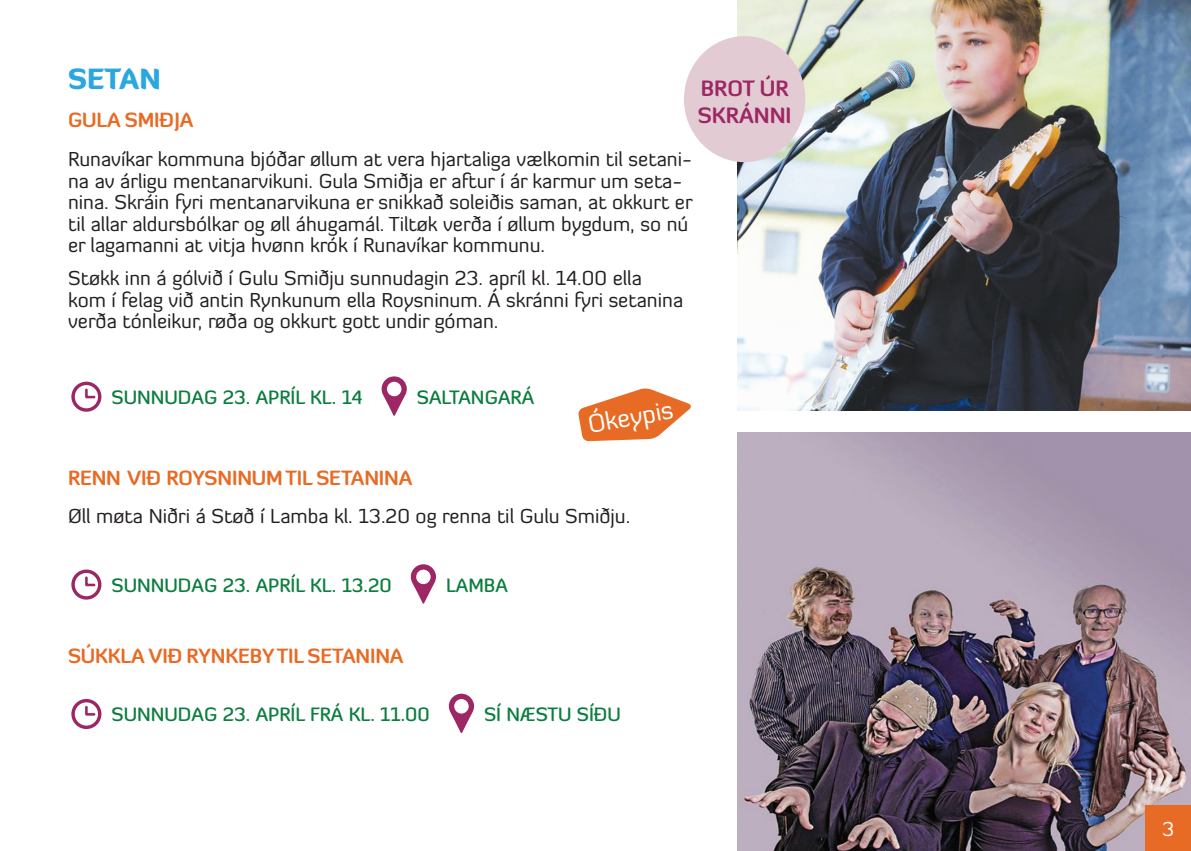
<style>
.page{position:relative;width:1191px;height:851px;background:#fff}
.page>*{position:absolute;margin:0;border:0;box-sizing:border-box;transform-origin:0 0}
.t1{font:900 28px "Diavlo";color:#2ba7df}
.t2{font:25.2px "Diavlo";color:#fff}
.t3{font:700 21.6px/27px "Diavlo";color:#9c2764}
.Body{font:20px/21.6px "Diavlo";color:#231f20}
.Breyð{font:700 20px "Diavlo";letter-spacing:-.01em;color:#e76b24}
.Body-2{font:20px "Diavlo";color:#fff}
.Body-3{font:500 19px "Diavlo";color:#0c7d3f}
</style>
<div class="page">
<img style="left:737px;top:432px;width:454px;height:418px">
<img style="left:737px;top:0;width:454px;height:410px">
<svg style="left:578px;top:388px;width:113px;height:53px"></svg>
<div style="left:71px;top:381px;width:30px;height:30px;border:3px solid #9c2764;border-radius:50%"></div>
<svg style="left:85px;top:387px;width:12px;height:12px"></svg>
<svg style="left:381px;top:376px;width:26px;height:40px"></svg>
<div style="left:71px;top:569px;width:30px;height:30px;border:3px solid #9c2764;border-radius:50%"></div>
<svg style="left:85px;top:575px;width:12px;height:12px"></svg>
<svg style="left:410px;top:564px;width:26px;height:40px"></svg>
<div style="left:71px;top:698px;width:30px;height:31px;border:3px solid #9c2764;border-radius:50%"></div>
<svg style="left:85px;top:704px;width:12px;height:12px"></svg>
<svg style="left:448px;top:693px;width:27px;height:40px"></svg>
<div style="left:1145px;top:805px;width:46px;height:45px;background:#e76b24"></div>
<div style="left:684px;top:36px;width:121px;height:126px;background:#e3cbd3;border-radius:50%"></div>
<p class="t1" style="left:68px;top:61px;width:94px">SETAN</p>
<p class="Breyð" style="left:68px;top:107px;width:127px">GULA SMIÐJA</p>
<p class="Body" style="left:68px;top:148px;width:626px">Runavíkar kommuna bjóðar øllum at vera hjartaliga vælkomin til setani&shy;na av árligu mentanarvikuni. Gula Smiðja er aftur í ár karmur um seta&shy;nina. Skráin fyri mentanarvikuna er snikkað soleiðis saman, at okkurt er til allar aldursbólkar og øll áhugamál. Tiltøk verða í øllum bygdum, so nú er lagamanni at vitja hvønn krók í Runavíkar kommunu.</p>
<p class="Body" style="left:68px;top:267px;width:616px">Støkk inn á gólvið í Gulu Smiðju sunnudagin 23. apríl kl. 14.00 ella kom í felag við antin Rynkunum ella Roysninum. Á skránni fyri setanina verða tónleikur, røða og okkurt gott undir góman.</p>
<h1 class="t3" style="left:698px;top:74px;width:95px">BROT ÚR<br>SKRÁNNI</h1>
<p class="Body-3" style="left:111px;top:385px;width:253px">SUNNUDAG 23. APRÍL KL. 14</p>
<p class="Body-3" style="left:417px;top:385px;width:119px">SALTANGARÁ</p>
<p class="t2" style="left:585px;top:409px;width:88px;rotate:-10deg">Ókeypis</p>
<p class="Breyð" style="left:68px;top:465px;width:346px">RENN VIÐ ROYSNINUM TIL SETANINA</p>
<p class="Body" style="left:68px;top:505px;width:564px">Øll møta Niðri á Støð í Lamba kl. 13.20 og renna til Gulu Smiðju.</p>
<p class="Body-3" style="left:111px;top:573px;width:282px">SUNNUDAG 23. APRÍL KL. 13.20</p>
<p class="Body-3" style="left:446px;top:573px;width:63px">LAMBA</p>
<p class="Breyð" style="left:68px;top:643px;width:337px">SÚKKLA VIÐ RYNKEBY TIL SETANINA</p>
<p class="Body-3" style="left:111px;top:702px;width:320px">SUNNUDAG 23. APRÍL FRÁ KL. 11.00</p>
<p class="Body-3" style="left:484px;top:702px;width:138px">SÍ NÆSTU SÍÐU</p>
<p class="Body-2" style="left:1162px;top:816px;width:14px">3</p>
</div>
